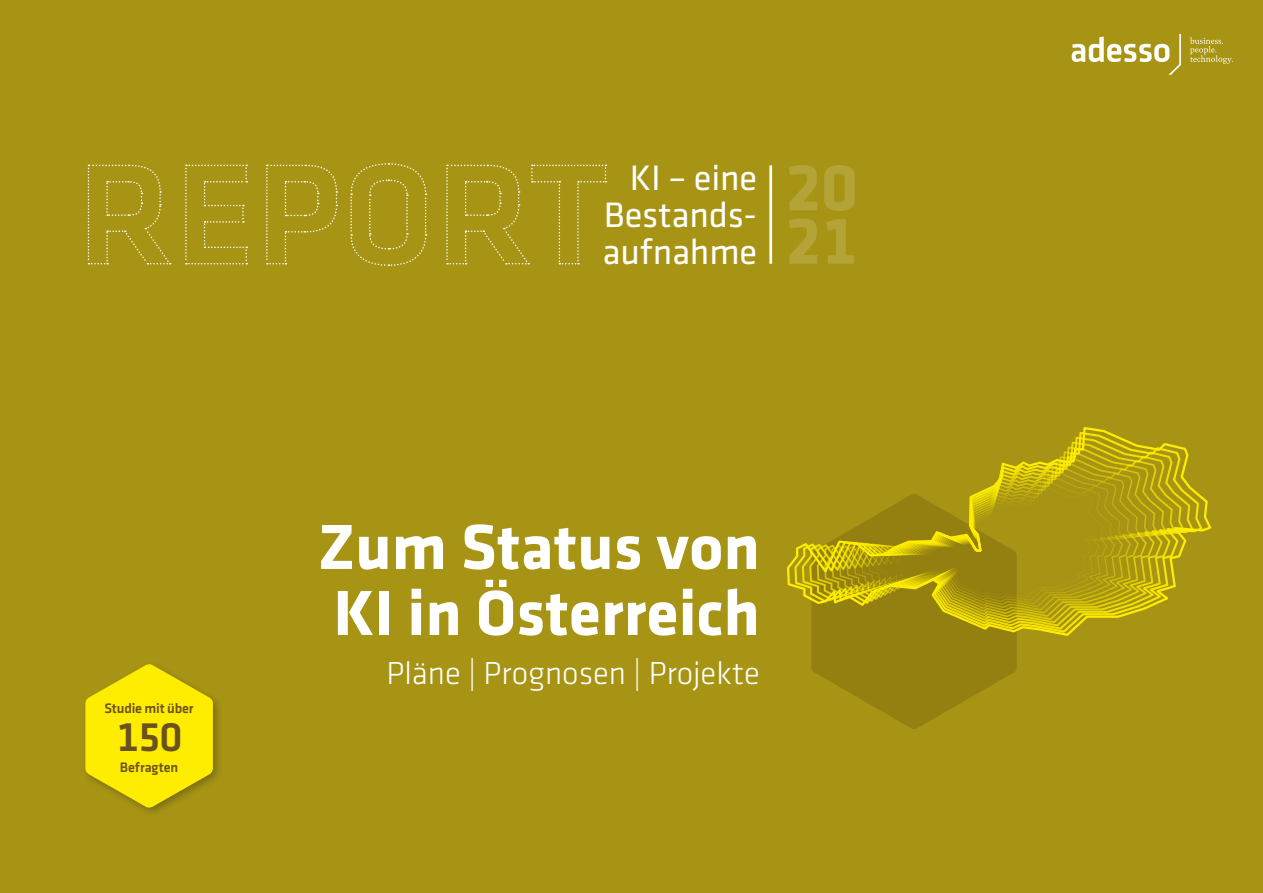
<style>
.page{position:relative;width:1263px;height:893px;background:#a79414}
.page>*{position:absolute;margin:0;border:0;box-sizing:border-box;transform-origin:0 0}
.t1{font:700 69px/53.4px "Klavika";color:#b4a437}
.t2{font:700 66px/66px "Klavika";color:#fff}
.UC_-_Head-03__Hexago{font:500 42.75px "Klavika";color:#6b511d}
.t3{font:36.75px "Klavika";letter-spacing:-.005em;color:#fff}
.t4{font:300 33px "Klavika";color:#fff}
.UC_-_Head-03__Hexago-2{font:500 14.25px "Klavika";letter-spacing:-.01em;color:#6b511d}
</style>
<div class="page">
<svg style="left:1072px;top:34px;width:109px;height:41px"></svg>
<svg style="left:1190px;top:37px;width:43px;height:27px"></svg>
<hr style="left:769px;top:165px;width:3px;height:99px;background:#fff">
<svg style="left:88px;top:164px;width:83px;height:101px"></svg>
<svg style="left:185px;top:165px;width:62px;height:99px"></svg>
<svg style="left:266px;top:164px;width:72px;height:100px"></svg>
<svg style="left:350px;top:163px;width:77px;height:103px"></svg>
<svg style="left:446px;top:164px;width:160px;height:101px"></svg>
<div style="left:81px;top:660px;width:142px;height:157px;background:#1d1d1b;opacity:.3"></div>
<svg style="left:85px;top:663px;width:128px;height:146px"></svg>
<svg style="left:812px;top:636px;width:205px;height:93px;fill:#938011"></svg>
<svg style="left:787px;top:427px;width:424px;height:209px"></svg>
<p class="UC_-_Head-03__Hexago-2" style="left:104px;top:701px;width:91px">Studie mit über</p>
<p class="UC_-_Head-03__Hexago" style="left:117px;top:714px;width:66px">150</p>
<p class="UC_-_Head-03__Hexago-2" style="left:120px;top:760px;width:60px">Befragten</p>
<p class="t3" style="left:630px;top:158px;width:129px">KI – eine</p>
<p class="t3" style="left:604px;top:195px;width:155px">Bestands-</p>
<p class="t3" style="left:603px;top:232px;width:156px">aufnahme</p>
<p class="t1" style="left:785px;top:162px;width:75px">20<br>21</p>
<p class="t2" style="left:318px;top:515px;width:444px">Zum Status von<br>KI in Österreich</p>
<p class="t4" style="left:386px;top:655px;width:375px">Pläne | Prognosen | Projekte</p>
</div>
